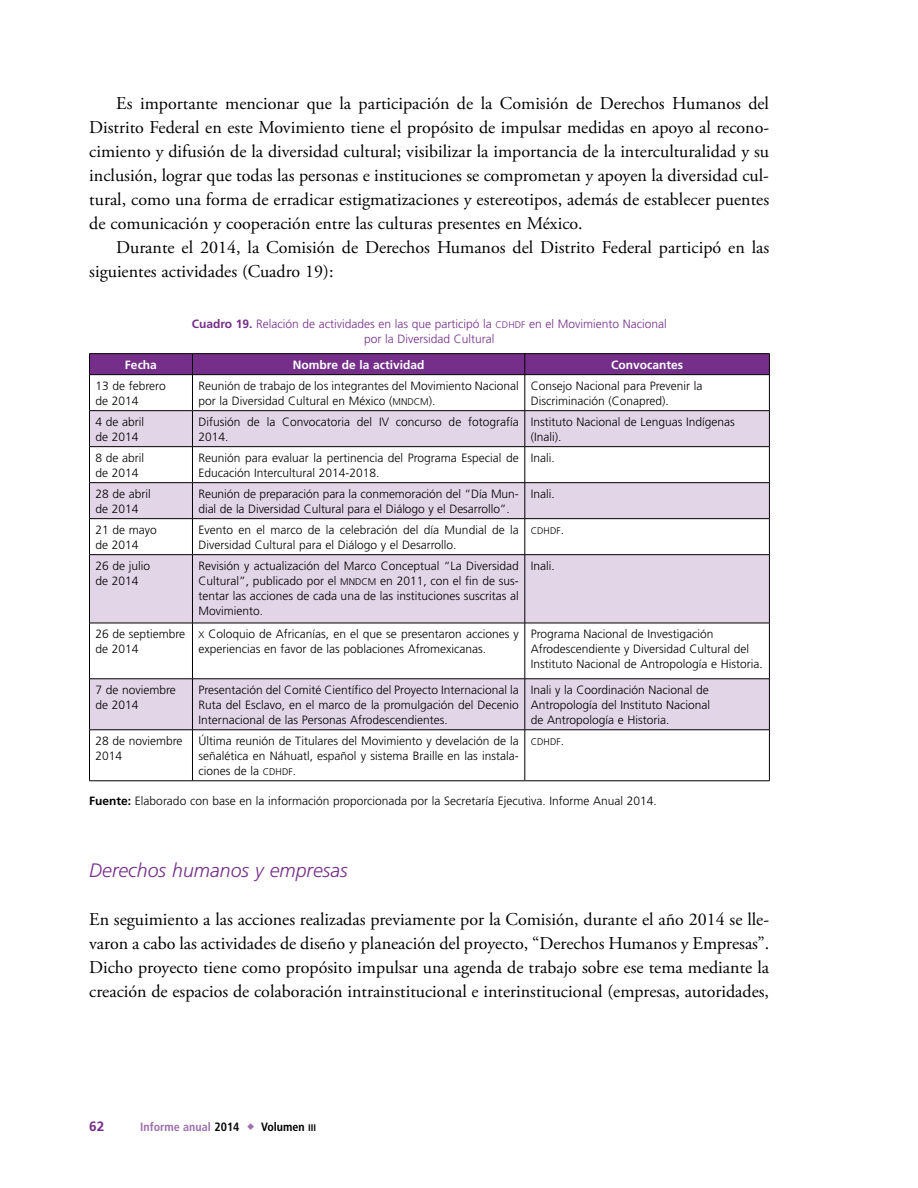
<style>
.page{position:relative;width:918px;height:1188px;background:#fff}
.page>*{position:absolute;margin:0;border:0;box-sizing:border-box;transform-origin:0 0}
.t1{font:italic 300 19.5px "Frutiger LT Std";color:#752f8a}
.t2{font:18px/24px "Adobe Garamond Pro";letter-spacing:-.005em;color:#000;text-align:justify}
.t3{font:700 13.5px "Frutiger LT Std";color:#752f8a}
.t4{font:300 12px/15px "Frutiger LT Std";color:#000}
.t5{font:300 12px/15px "Frutiger LT Std";color:#752f8a;text-align:center}
.t6{font:700 12px "Frutiger LT Std";color:#fff}
.t7{font:700 condensed 12px "Frutiger LT Std";color:#9e6dad}
.t8{font:700 condensed 12px "Frutiger LT Std";color:#000}
.t9{font:9.6px "Frutiger LT Std Light SC800";color:#000}
.s1{font-weight:700}
.s2{font-family:"Frutiger LT Std Light SC800";font-weight:400;font-size:9.6px}
.s3{font-size:12px}
.s4{font-family:"Frutiger LT Std";font-weight:300;font-size:12px}
.s5{color:#000}
.s6{font-family:"Frutiger LT Std Bold Cn SC800";font-weight:400;font-stretch:normal;font-size:9.6px}
</style>
<div class="page">
<svg style="left:90px;top:411px;width:679px;height:319px;fill:#e3d5e8"></svg>
<hr style="left:89px;top:353px;width:103px;height:1px;background:#000">
<hr style="left:192px;top:353px;width:333px;height:1px;background:#000">
<hr style="left:525px;top:353px;width:245px;height:1px;background:#000">
<div style="left:89px;top:354px;width:681px;height:20px;background:#752f8a"></div>
<hr style="left:89px;top:374px;width:103px;height:1px;background:#000">
<hr style="left:89px;top:375px;width:1px;height:35px;background:#000">
<hr style="left:192px;top:374px;width:333px;height:1px;background:#000">
<hr style="left:192px;top:375px;width:1px;height:35px;background:#000">
<hr style="left:525px;top:374px;width:245px;height:1px;background:#000">
<hr style="left:525px;top:375px;width:1px;height:35px;background:#000">
<hr style="left:769px;top:375px;width:1px;height:35px;background:#000">
<hr style="left:89px;top:410px;width:103px;height:1px;background:#000">
<hr style="left:89px;top:411px;width:1px;height:35px;background:#000">
<hr style="left:192px;top:410px;width:333px;height:1px;background:#000">
<hr style="left:192px;top:411px;width:1px;height:35px;background:#000">
<hr style="left:525px;top:410px;width:245px;height:1px;background:#000">
<hr style="left:525px;top:411px;width:1px;height:35px;background:#000">
<hr style="left:769px;top:411px;width:1px;height:35px;background:#000">
<hr style="left:89px;top:446px;width:103px;height:1px;background:#000">
<hr style="left:89px;top:447px;width:1px;height:35px;background:#000">
<hr style="left:192px;top:446px;width:333px;height:1px;background:#000">
<hr style="left:192px;top:447px;width:1px;height:35px;background:#000">
<hr style="left:525px;top:446px;width:245px;height:1px;background:#000">
<hr style="left:525px;top:447px;width:1px;height:35px;background:#000">
<hr style="left:769px;top:447px;width:1px;height:35px;background:#000">
<hr style="left:89px;top:482px;width:103px;height:1px;background:#000">
<hr style="left:89px;top:483px;width:1px;height:35px;background:#000">
<hr style="left:192px;top:482px;width:333px;height:1px;background:#000">
<hr style="left:192px;top:483px;width:1px;height:35px;background:#000">
<hr style="left:525px;top:482px;width:245px;height:1px;background:#000">
<hr style="left:525px;top:483px;width:1px;height:35px;background:#000">
<hr style="left:769px;top:483px;width:1px;height:35px;background:#000">
<hr style="left:89px;top:518px;width:103px;height:1px;background:#000">
<hr style="left:89px;top:519px;width:1px;height:35px;background:#000">
<hr style="left:192px;top:518px;width:333px;height:1px;background:#000">
<hr style="left:192px;top:519px;width:1px;height:35px;background:#000">
<hr style="left:525px;top:518px;width:245px;height:1px;background:#000">
<hr style="left:525px;top:519px;width:1px;height:35px;background:#000">
<hr style="left:769px;top:519px;width:1px;height:35px;background:#000">
<hr style="left:89px;top:554px;width:103px;height:1px;background:#000">
<hr style="left:89px;top:555px;width:1px;height:68px;background:#000">
<hr style="left:192px;top:554px;width:333px;height:1px;background:#000">
<hr style="left:192px;top:555px;width:1px;height:68px;background:#000">
<hr style="left:525px;top:554px;width:245px;height:1px;background:#000">
<hr style="left:525px;top:555px;width:1px;height:68px;background:#000">
<hr style="left:769px;top:555px;width:1px;height:68px;background:#000">
<hr style="left:89px;top:623px;width:103px;height:1px;background:#000">
<hr style="left:89px;top:623px;width:1px;height:56px;background:#000">
<hr style="left:192px;top:623px;width:333px;height:1px;background:#000">
<hr style="left:192px;top:623px;width:1px;height:56px;background:#000">
<hr style="left:525px;top:623px;width:245px;height:1px;background:#000">
<hr style="left:525px;top:623px;width:1px;height:56px;background:#000">
<hr style="left:769px;top:623px;width:1px;height:56px;background:#000">
<hr style="left:89px;top:679px;width:103px;height:1px;background:#000">
<hr style="left:89px;top:679px;width:1px;height:51px;background:#000">
<hr style="left:192px;top:679px;width:333px;height:1px;background:#000">
<hr style="left:192px;top:679px;width:1px;height:51px;background:#000">
<hr style="left:525px;top:679px;width:245px;height:1px;background:#000">
<hr style="left:525px;top:679px;width:1px;height:51px;background:#000">
<hr style="left:769px;top:679px;width:1px;height:51px;background:#000">
<hr style="left:89px;top:730px;width:103px;height:1px;background:#000">
<hr style="left:89px;top:730px;width:1px;height:51px;background:#000">
<hr style="left:192px;top:730px;width:333px;height:1px;background:#000">
<hr style="left:192px;top:730px;width:1px;height:51px;background:#000">
<hr style="left:525px;top:730px;width:245px;height:1px;background:#000">
<hr style="left:525px;top:730px;width:1px;height:51px;background:#000">
<hr style="left:769px;top:730px;width:1px;height:51px;background:#000">
<hr style="left:89px;top:781px;width:103px;height:1px;background:#000">
<hr style="left:192px;top:781px;width:333px;height:1px;background:#000">
<hr style="left:525px;top:781px;width:245px;height:1px;background:#000">
<p class="t2" style="left:89px;top:92px;width:681px;text-indent:27px">Es importante mencionar que la participación de la Comisión de Derechos Humanos del Distrito Federal en este Movimiento tiene el propósito de impulsar medidas en apoyo al recono&shy;cimiento y difusión de la diversidad cultural; visibilizar la importancia de la interculturalidad y su inclusión, lograr que todas las personas e instituciones se comprometan y apoyen la diversidad cul&shy;tural, como una forma de erradicar estigmatizaciones y estereotipos, además de establecer puentes de comunicación y cooperación entre las culturas presentes en México.</p>
<h2 class="t2" style="left:89px;top:236px;width:681px;text-indent:27px">Durante el 2014, la Comisión de Derechos Humanos del Distrito Federal participó en las siguientes actividades (Cuadro 19):</h2>
<p class="t5" style="left:192px;top:316px;width:477px"><span class="s1">Cuadro 19.</span> Relación de actividades en las que participó la <span class="s2">CDHDF</span> en el Movimiento Nacional por la Diversidad Cultural</p>
<p class="t6" style="left:125px;top:357px;width:34px">Fecha</p>
<p class="t6" style="left:293px;top:357px;width:133px">Nombre de la actividad</p>
<p class="t6" style="left:611px;top:357px;width:73px">Convocantes</p>
<p class="t4" style="left:95px;top:378px;width:72px">13 de febrero de 2014</p>
<p class="t4" style="left:198px;top:378px;width:322px">Reunión de trabajo de los integrantes del Movimiento Nacional por la Diversidad Cultural en México (<span class="s2">MNDCM</span>).</p>
<p class="t4" style="left:531px;top:378px;width:173px">Consejo Nacional para Prevenir la<br>Discriminación (Conapred).</p>
<p class="t4" style="left:96px;top:414px;width:50px">4 de abril de 2014</p>
<p class="t4" style="left:198px;top:414px;width:322px">Difusión de la Convocatoria del IV concurso de fotografía<br>2014.</p>
<p class="t4" style="left:531px;top:414px;width:206px">Instituto Nacional de Lenguas Indígenas (Inali).</p>
<p class="t4" style="left:96px;top:450px;width:50px">8 de abril de 2014</p>
<p class="t4" style="left:198px;top:450px;width:322px">Reunión para evaluar la pertinencia del Programa Especial de<br>Educación Intercultural 2014-2018.</p>
<p class="t4" style="left:531px;top:450px;width:25px">Inali.</p>
<p class="t4" style="left:96px;top:486px;width:57px">28 de abril de 2014</p>
<p class="t4" style="left:198px;top:486px;width:322px">Reunión de preparación para la conmemoración del “Día Mun&shy;dial de la Diversidad Cultural para el Diálogo y el Desarrollo”.</p>
<p class="t4" style="left:531px;top:486px;width:25px">Inali.</p>
<p class="t4" style="left:96px;top:522px;width:63px">21 de mayo de 2014</p>
<p class="t4" style="left:198px;top:522px;width:322px">Evento en el marco de la celebración del día Mundial de la<br>Diversidad Cultural para el Diálogo y el Desarrollo.</p>
<p class="t9" style="left:531px;top:525px;width:35px">CDHDF<span class="s3">.</span></p>
<p class="t4" style="left:96px;top:558px;width:56px">26 de julio de 2014</p>
<p class="t4" style="left:198px;top:558px;width:322px;text-align:justify">Revisión y actualización del Marco Conceptual “La Diversidad Cultural”, publicado por el <span class="s2">MNDCM</span> en 2011, con el fin de sus&shy;tentar las acciones de cada una de las instituciones suscritas al Movimiento.</p>
<p class="t4" style="left:531px;top:558px;width:25px">Inali.</p>
<p class="t4" style="left:96px;top:627px;width:91px">26 de septiembre de 2014</p>
<p class="t4" style="left:198px;top:627px;width:322px"><span class="s2">X</span> Coloquio de Africanías, en el que se presentaron acciones y experiencias en favor de las poblaciones Afromexicanas.</p>
<p class="t4" style="left:531px;top:627px;width:234px">Programa Nacional de Investigación<br>Afrodescendiente y Diversidad Cultural del<br>Instituto Nacional de Antropología e Historia.</p>
<p class="t4" style="left:96px;top:682px;width:82px">7 de noviembre de 2014</p>
<p class="t4" style="left:198px;top:682px;width:322px;text-align:justify">Presentación del Comité Científico del Proyecto Internacional la Ruta del Esclavo, en el marco de la promulgación del Decenio Internacional de las Personas Afrodescendientes.</p>
<p class="t4" style="left:531px;top:682px;width:181px;text-align:justify">Inali y la Coordinación Nacional de Antropología del Instituto Nacional de Antropología e Historia.</p>
<p class="t4" style="left:96px;top:733px;width:89px">28 de noviembre<br>2014</p>
<p class="t4" style="left:198px;top:733px;width:322px;text-align:justify">Última reunión de Titulares del Movimiento y develación de la señalética en Náhuatl, español y sistema Braille en las instala&shy;ciones de la <span class="s2">CDHDF</span>.</p>
<p class="t9" style="left:531px;top:736px;width:35px">CDHDF<span class="s4">.</span></p>
<p class="t4" style="left:89px;top:794px;width:569px"><span class="s1">Fuente:</span> Elaborado con base en la información proporcionada por la Secretaría Ejecutiva. Informe Anual 2014.</p>
<h1 class="t1" style="left:89px;top:859px;width:260px">Derechos humanos y empresas</h1>
<p class="t2" style="left:89px;top:908px;width:681px">En seguimiento a las acciones realizadas previamente por la Comisión, durante el año 2014 se lle&shy;varon a cabo las actividades de diseño y planeación del proyecto, “Derechos Humanos y Empresas”.<br>Dicho proyecto tiene como propósito impulsar una agenda de trabajo sobre ese tema mediante la creación de espacios de colaboración intrainstitucional e interinstitucional (empresas, autoridades,</p>
<p class="t3" style="left:89px;top:1118px;width:17px">62</p>
<p class="t7" style="left:140px;top:1119px;width:101px">Informe anual <span class="s5">2014</span></p>
<p class="t8" style="left:261px;top:1119px;width:57px">Volumen <span class="s6">iii</span></p>
</div>
